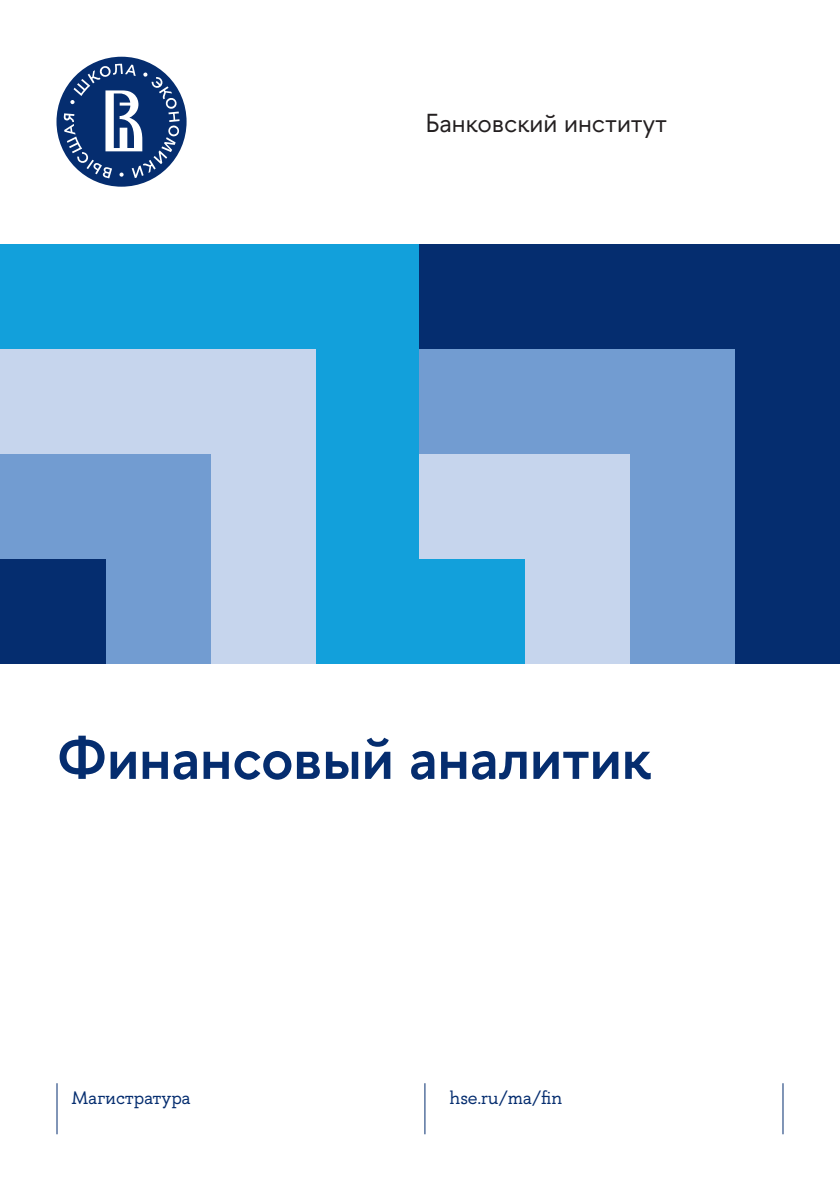
<style>
.page{position:relative;width:840px;height:1191px;background:#fff}
.page>*{position:absolute;margin:0;border:0;box-sizing:border-box;transform-origin:0 0}
.t1{font:600 60px "HSE Sans";color:#052d6f}
.t2{font:26px "HSE Sans";color:#231f20}
.t3{font:18px "HSE Slab";color:#052d6f}
</style>
<div class="page">
<hr style="left:782px;top:1083px;width:1px;height:51px;background:#052d6f">
<div style="left:56px;top:57px;width:130px;height:130px;background:#052d6f;border-radius:50%"></div>
<svg style="left:64px;top:64px;width:115px;height:114px"></svg>
<hr style="left:56px;top:1083px;width:1px;height:51px;background:#052d6f">
<hr style="left:424px;top:1083px;width:1px;height:51px;background:#052d6f">
<div style="left:0;top:244px;width:420px;height:420px;background:#12a0db"></div>
<div style="left:0;top:349px;width:315px;height:315px;background:#c6d5ed"></div>
<div style="left:0;top:454px;width:210px;height:210px;background:#729cd1"></div>
<div style="left:0;top:559px;width:105px;height:105px;background:#052d6f"></div>
<div style="left:419px;top:244px;width:420px;height:420px;background:#052d6f"></div>
<div style="left:419px;top:349px;width:315px;height:315px;background:#729cd1"></div>
<div style="left:419px;top:454px;width:210px;height:210px;background:#c6d5ed"></div>
<div style="left:419px;top:559px;width:105px;height:105px;background:#12a0db"></div>
<p class="t2" style="left:425px;top:106px;width:243px">Банковский институт</p>
<p class="t1" style="left:57px;top:719px;width:596px">Финансовый аналитик</p>
<p class="t3" style="left:71px;top:1086px;width:121px">Магистратура</p>
<p class="t3" style="left:449px;top:1086px;width:114px">hse.ru/ma/fin</p>
</div>
